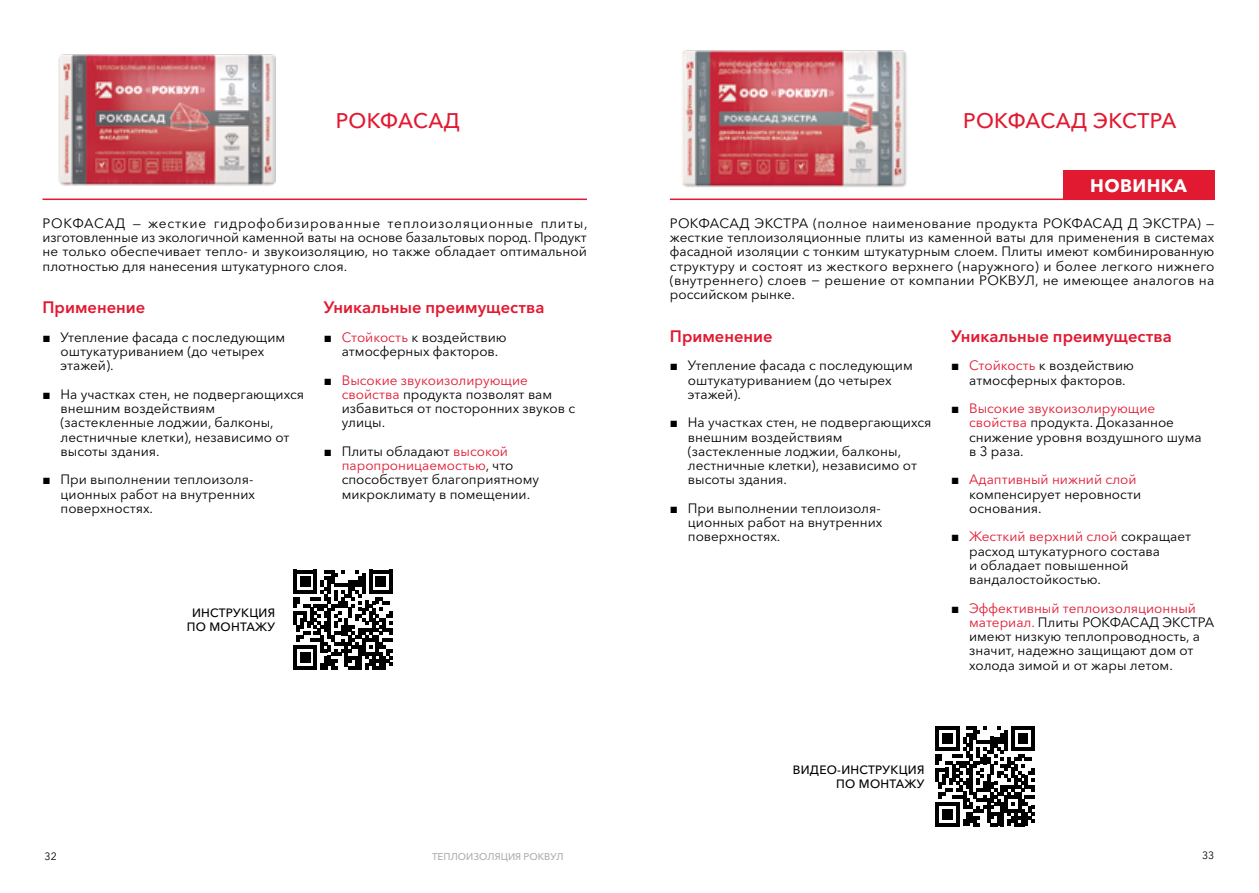
<style>
.page{position:relative;width:1259px;height:893px;background:#fff}
.page>*{position:absolute;margin:0;border:0;box-sizing:border-box;transform-origin:0 0}
.t1{font:500 21px "Avenir Next Cyr";letter-spacing:.02em;color:#e11931}
.t2{font:700 18px "Avenir Next Cyr";letter-spacing:.02em;color:#fff}
.t3{font:600 16.5px "Avenir Next Cyr";color:#e11931}
.t4{font:13.5px/14.2px "Avenir Next Cyr";color:#000}
.t5{font:500 12px/13.5px "Avenir Next Cyr";letter-spacing:.02em;color:#000;text-align:center}
.t6{font:10.5px "Avenir Next Cyr";color:#000}
.t7{font:500 9.75px "Avenir Next Cyr";color:#acaeb1}
.s1{font-family:"Arial"}
.s2{color:#e11931}
</style>
<div class="page">
<img style="left:58px;top:54px;width:218px;height:132px">
<img style="left:682px;top:50px;width:225px;height:137px">
<hr style="left:43px;top:199px;width:544px;height:1px;background:#e11931">
<hr style="left:670px;top:199px;width:544px;height:1px;background:#e11931">
<div style="left:1063px;top:170px;width:151px;height:30px;background:#e11931"></div>
<svg style="left:293px;top:570px;width:100px;height:100px"></svg>
<svg style="left:935px;top:726px;width:100px;height:100px"></svg>
<h1 class="t1" style="left:336px;top:108px;width:126px">РОКФАСАД</h1>
<h1 class="t1" style="left:963px;top:108px;width:215px">РОКФАСАД ЭКСТРА</h1>
<h2 class="t2" style="left:1090px;top:174px;width:98px">НОВИНКА</h2>
<p class="t4" style="left:43px;top:216px;width:546px;text-align:justify">РОКФАСАД — жесткие гидрофобизированные теплоизоляционные плиты, изготовленные из экологичной каменной ваты на основе базальтовых пород. Продукт не только обеспечивает тепло- и звукоизоляцию, но также обладает оптимальной плотностью для нанесения штукатурного слоя.</p>
<p class="t4" style="left:670px;top:216px;width:546px;text-align:justify">РОКФАСАД ЭКСТРА (полное наименование продукта РОКФАСАД Д ЭКСТРА) — жесткие теплоизоляционные плиты из каменной ваты для применения в системах фасадной изоляции с тонким штукатурным слоем. Плиты имеют комбинированную структуру и состоят из жесткого верхнего (наружного) и более легкого нижнего (внутреннего) слоев − решение от компании РОКВУЛ, не имеющее аналогов на российском рынке.</p>
<p class="t3" style="left:43px;top:297px;width:104px">Применение</p>
<p class="t4" style="left:61px;top:330px;width:226px;text-indent:-18px"><span class="s1">■</span> Утепление фасада с последующим оштукатуриванием (до четырех этажей).</p>
<p class="t4" style="left:61px;top:387px;width:245px;text-indent:-18px"><span class="s1">■</span> На участках стен, не подвергающихся внешним воздействиям (застекленные лоджии, балконы, лестничные клетки), независимо от высоты здания.</p>
<p class="t4" style="left:61px;top:472px;width:196px;text-align:justify;text-indent:-18px"><span class="s1">■</span> При выполнении теплоизоля&shy;ционных работ на внутренних поверхностях.</p>
<p class="t3" style="left:324px;top:297px;width:222px">Уникальные преимущества</p>
<p class="t4" style="left:342px;top:330px;width:166px;text-indent:-18px"><span class="s1">■</span> <span class="s2">Стойкость</span> к воздействию атмосферных факторов.</p>
<p class="t4" style="left:342px;top:373px;width:235px;text-indent:-18px"><span class="s1">■</span> <span class="s2">Высокие звукоизолирующие свойства</span> продукта позволят вам избавиться от посторонних звуков с улицы.</p>
<p class="t4" style="left:342px;top:444px;width:199px;text-indent:-18px"><span class="s1">■</span> Плиты обладают <span class="s2">высокой паропроницаемостью</span>, что способствует благоприятному микроклимату в помещении.</p>
<p class="t3" style="left:670px;top:326px;width:104px">Применение</p>
<p class="t4" style="left:688px;top:358px;width:226px;text-indent:-18px"><span class="s1">■</span> Утепление фасада с последующим оштукатуриванием (до четырех этажей).</p>
<p class="t4" style="left:688px;top:415px;width:245px;text-indent:-18px"><span class="s1">■</span> На участках стен, не подвергающихся внешним воздействиям (застекленные лоджии, балконы, лестничные клетки), независимо от высоты здания.</p>
<p class="t4" style="left:688px;top:501px;width:196px;text-align:justify;text-indent:-18px"><span class="s1">■</span> При выполнении теплоизоля&shy;ционных работ на внутренних поверхностях.</p>
<p class="t3" style="left:951px;top:326px;width:222px">Уникальные преимущества</p>
<p class="t4" style="left:969px;top:358px;width:166px;text-indent:-18px"><span class="s1">■</span> <span class="s2">Стойкость</span> к воздействию атмосферных факторов.</p>
<p class="t4" style="left:969px;top:401px;width:234px;text-indent:-18px"><span class="s1">■</span> <span class="s2">Высокие звукоизолирующие свойства</span> продукта. Доказанное снижение уровня воздушного шума в 3 раза.</p>
<p class="t4" style="left:969px;top:472px;width:174px;text-indent:-18px"><span class="s1">■</span> <span class="s2">Адаптивный нижний слой </span>компенсирует неровности основания.</p>
<p class="t4" style="left:969px;top:529px;width:224px;text-indent:-18px"><span class="s1">■</span> <span class="s2">Жесткий верхний слой</span> сокращает расход штукатурного состава<br>и обладает повышенной вандалостойкостью.</p>
<p class="t4" style="left:969px;top:601px;width:247px;text-indent:-18px"><span class="s1">■</span> <span class="s2">Эффективный теплоизоляционный материал.</span> Плиты РОКФАСАД ЭКСТРА имеют низкую теплопроводность, а значит, надежно защищают дом от холода зимой и от жары летом.</p>
<p class="t5" style="left:187px;top:606px;width:90px">ИНСТРУКЦИЯ<br>ПО МОНТАЖУ</p>
<p class="t5" style="left:793px;top:763px;width:133px;text-align:right">ВИДЕО-ИНСТРУКЦИЯ<br>ПО МОНТАЖУ</p>
<p class="t6" style="left:45px;top:850px;width:14px">32</p>
<p class="t6" style="left:1202px;top:849px;width:14px">33</p>
<p class="t7" style="left:432px;top:850px;width:133px">ТЕПЛОИЗОЛЯЦИЯ РОКВУЛ</p>
</div>
